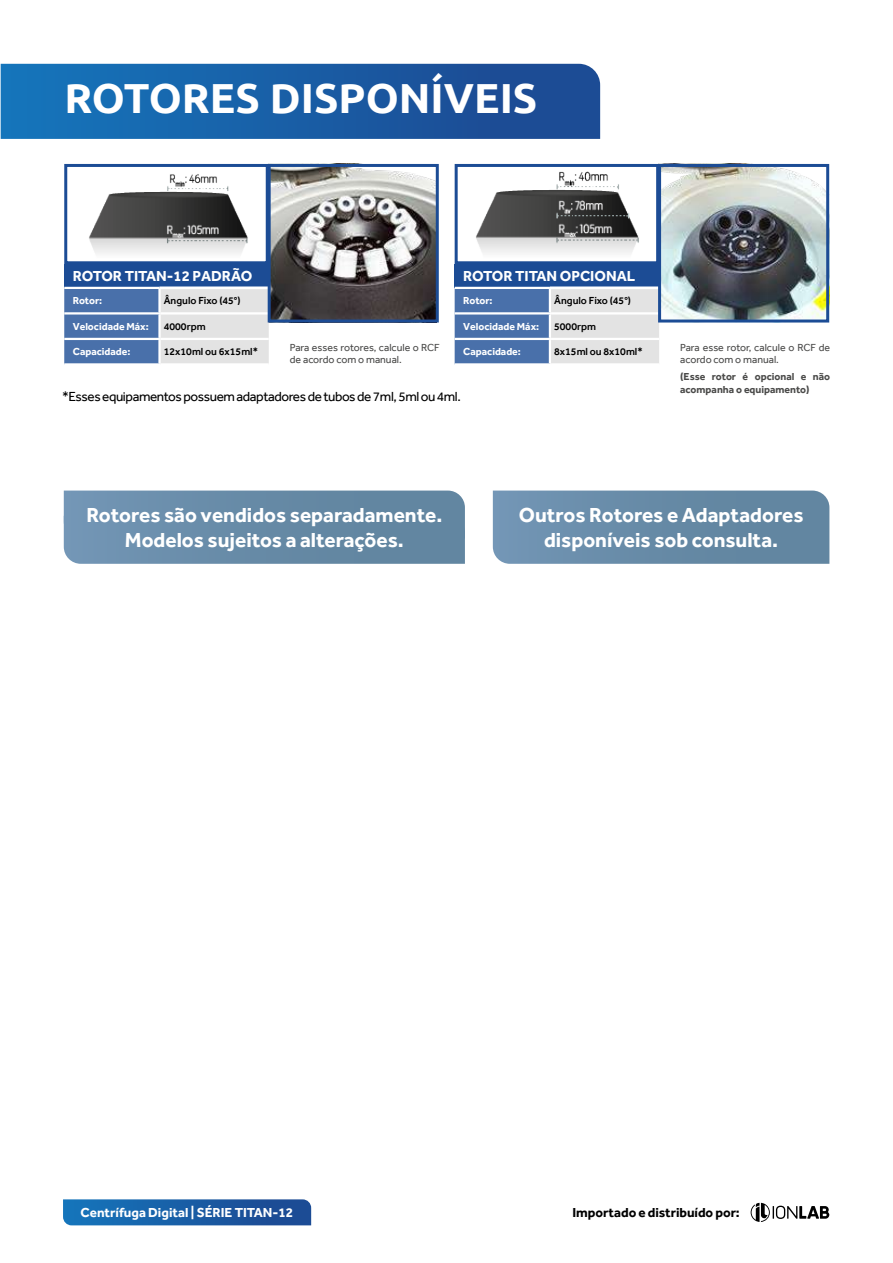
<style>
.page{position:relative;width:893px;height:1263px;background:#fff}
.page>*{position:absolute;margin:0;border:0;box-sizing:border-box;transform-origin:0 0}
.t1{font:700 42px "Ubuntu";color:#fff}
.t2{font:700 21px/25.2px "Effra";color:#fff;text-align:center}
.t3{font:700 15px "Effra";color:#fff}
.t4{font:13.5px "Effra";letter-spacing:-.03em;color:#000}
.t5{font:700 13.5px "Effra";color:#fff}
.t6{font:700 13.5px "Effra";letter-spacing:-.005em;color:#000}
.t7{font:10.5px/12.6px "Effra";color:#4a4a49}
.t8{font:500 10.5px "Effra";color:#000}
.t9{font:700 10.5px "Effra";color:#fff}
.t10{font:700 10.5px/12.6px "Effra";color:#4a4a49}
</style>
<div class="page">
<img style="left:272px;top:168px;width:163px;height:150px">
<img style="left:89px;top:174px;width:159px;height:80px">
<img style="left:476px;top:171px;width:163px;height:82px">
<svg style="left:1px;top:64px;width:599px;height:75px;background:#195ea5"></svg>
<svg style="left:751px;top:1203px;width:78px;height:19px"></svg>
<img style="left:662px;top:168px;width:163px;height:150px">
<div style="left:64px;top:264px;width:205px;height:24px;background:#1c4c95"></div>
<svg style="left:64px;top:289px;width:205px;height:74px;background:#9caec9"></svg>
<hr style="left:64px;top:287px;width:96px;height:2px;background:#fff">
<hr style="left:160px;top:287px;width:109px;height:1px;background:#fff">
<hr style="left:158px;top:289px;width:3px;height:23px;background:#fff">
<hr style="left:64px;top:312px;width:97px;height:2px;background:#fff">
<hr style="left:158px;top:314px;width:3px;height:24px;background:#fff">
<hr style="left:64px;top:338px;width:97px;height:2px;background:#fff">
<hr style="left:158px;top:340px;width:3px;height:23px;background:#fff">
<hr style="left:161px;top:312px;width:108px;height:2px;background:#fff">
<hr style="left:161px;top:338px;width:108px;height:2px;background:#fff">
<div style="left:455px;top:264px;width:204px;height:24px;background:#1c4c95"></div>
<svg style="left:455px;top:289px;width:204px;height:74px;background:#9baec8"></svg>
<hr style="left:455px;top:287px;width:95px;height:2px;background:#fff">
<hr style="left:550px;top:287px;width:109px;height:1px;background:#fff">
<hr style="left:549px;top:289px;width:2px;height:23px;background:#fff">
<hr style="left:455px;top:312px;width:96px;height:2px;background:#fff">
<hr style="left:549px;top:314px;width:2px;height:24px;background:#fff">
<hr style="left:455px;top:338px;width:96px;height:2px;background:#fff">
<hr style="left:549px;top:340px;width:2px;height:23px;background:#fff">
<hr style="left:551px;top:312px;width:108px;height:2px;background:#fff">
<hr style="left:551px;top:338px;width:108px;height:2px;background:#fff">
<div style="left:268px;top:164px;width:171px;height:158px;border:3px solid #1c4c95"></div>
<div style="left:658px;top:164px;width:171px;height:158px;border:3px solid #1c4c95"></div>
<svg style="left:64px;top:491px;width:401px;height:73px;background:#688ca8"></svg>
<svg style="left:493px;top:491px;width:336px;height:73px;background:#688ca8"></svg>
<div style="left:64px;top:164px;width:205px;height:100px;border:3px solid #1c4c95"></div>
<div style="left:455px;top:164px;width:204px;height:100px;border:3px solid #1c4c95"></div>
<svg style="left:63px;top:1199px;width:248px;height:26px;background:#1d60a7"></svg>
<h1 class="t1" style="left:64px;top:73px;width:474px">ROTORES DISPONÍVEIS</h1>
<p class="t3" style="left:73px;top:266px;width:181px">ROTOR TITAN-12 PADRÃO</p>
<p class="t9" style="left:73px;top:294px;width:31px">Rotor:</p>
<p class="t8" style="left:164px;top:294px;width:78px">Ângulo Fixo (45°)</p>
<p class="t9" style="left:73px;top:320px;width:78px">Velocidade Máx:</p>
<p class="t8" style="left:164px;top:320px;width:43px">4000rpm</p>
<p class="t9" style="left:73px;top:345px;width:59px">Capacidade:</p>
<p class="t8" style="left:164px;top:345px;width:96px">12x10ml ou 6x15ml*</p>
<p class="t3" style="left:463px;top:266px;width:174px">ROTOR TITAN OPCIONAL</p>
<p class="t9" style="left:463px;top:294px;width:31px">Rotor:</p>
<p class="t8" style="left:554px;top:294px;width:78px">Ângulo Fixo (45°)</p>
<p class="t9" style="left:463px;top:320px;width:78px">Velocidade Máx:</p>
<p class="t8" style="left:554px;top:320px;width:43px">5000rpm</p>
<p class="t9" style="left:463px;top:345px;width:59px">Capacidade:</p>
<p class="t8" style="left:554px;top:345px;width:90px">8x15ml ou 8x10ml*</p>
<p class="t7" style="left:290px;top:341px;width:152px">Para esses rotores, calcule o RCF de acordo com o manual.</p>
<p class="t7" style="left:680px;top:341px;width:152px">Para esse rotor, calcule o RCF de acordo com o manual.</p>
<p class="t10" style="left:680px;top:370px;width:152px">(Esse rotor é opcional e não acompanha o equipamento)</p>
<p class="t4" style="left:62px;top:388px;width:400px">*Esses equipamentos possuem adaptadores de tubos de 7ml, 5ml ou 4ml.</p>
<p class="t2" style="left:86px;top:501px;width:357px">Rotores são vendidos separadamente.<br>Modelos sujeitos a alterações.</p>
<p class="t2" style="left:519px;top:501px;width:286px">Outros Rotores e Adaptadores disponíveis sob consulta.</p>
<p class="t5" style="left:80px;top:1204px;width:214px">Centrífuga Digital | SÉRIE TITAN-12</p>
<p class="t6" style="left:572px;top:1204px;width:169px">Importado e distribuído por:</p>
</div>
